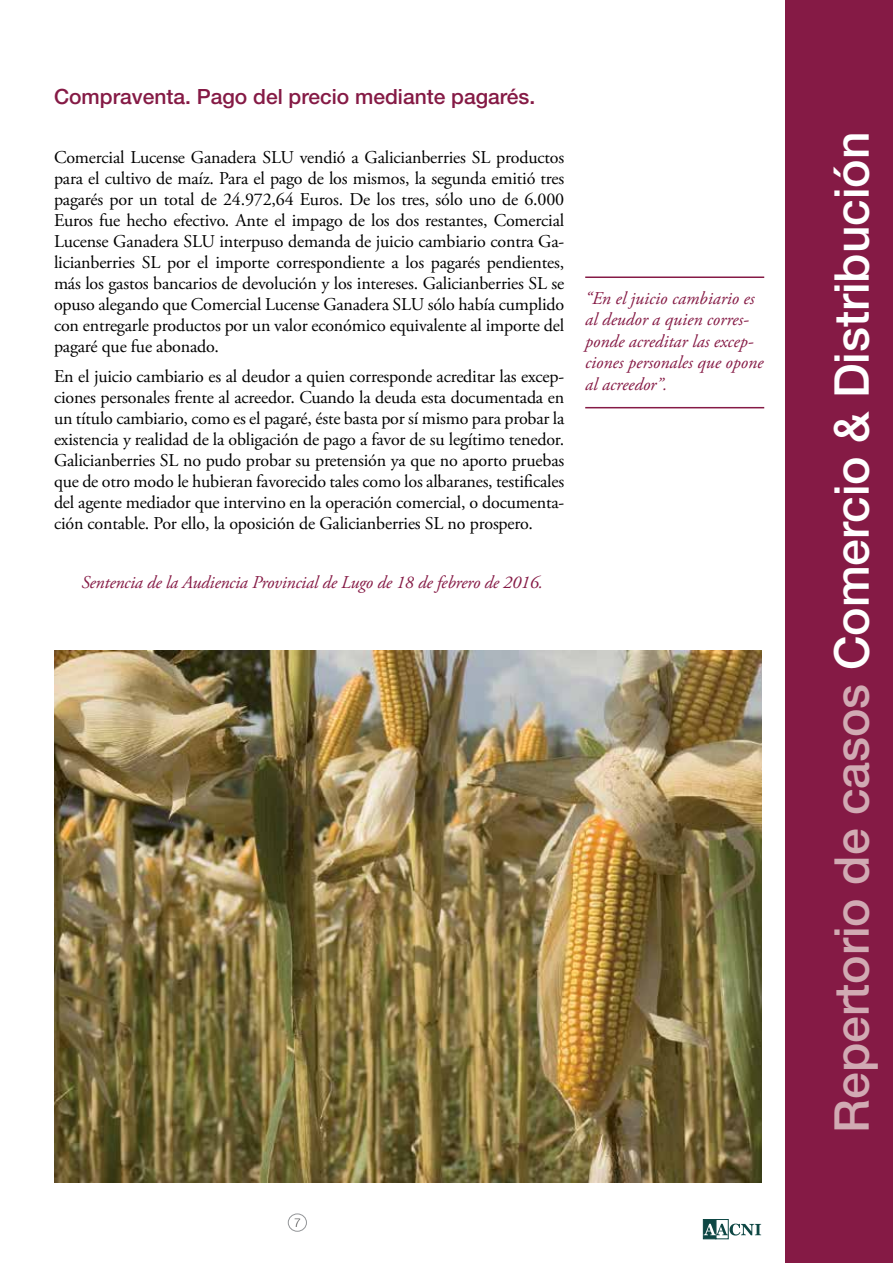
<style>
.page{position:relative;width:893px;height:1263px;background:#fff}
.page>*{position:absolute;margin:0;border:0;box-sizing:border-box;transform-origin:0 0}
.t1{font:500 48px "Helvetica Neue LT Std";color:#fff}
.t2{font:500 21px "Helvetica Neue LT Std";color:#851a45}
.t3{font:18px/21px "Adobe Garamond Pro";letter-spacing:-.01em;color:#000;text-align:justify}
.t4{font:italic 18px/21.6px "Adobe Garamond Pro";color:#851a45}
.t5{font:100 12px "Helvetica Neue LT Std";color:#000}
.s1{color:#d1aab3}
</style>
<div class="page">
<div style="left:288px;top:1214px;width:19px;height:17px;border:1px solid #939598;border-radius:50%"></div>
<hr style="left:585px;top:276px;width:179px;height:2px;background:#851a45">
<hr style="left:585px;top:407px;width:179px;height:1px;background:#851a45">
<div style="left:716px;top:1219px;width:12px;height:20px;border:1px solid #0e4744"></div>
<svg style="left:703px;top:1219px;width:13px;height:20px"></svg>
<svg style="left:704px;top:1223px;width:57px;height:12px"></svg>
<div style="left:785px;top:0;width:108px;height:1263px;background:#851a45"></div>
<img style="left:54px;top:651px;width:707px;height:531px">
<p class="t2" style="left:54px;top:84px;width:483px">Compraventa. Pago del precio mediante pagarés.</p>
<p class="t3" style="left:54px;top:148px;width:512px">Comercial Lucense Ganadera SLU vendió a Galicianberries SL productos para el cultivo de maíz. Para el pago de los mismos, la segunda emitió tres pagarés por un total de 24.972,64 Euros. De los tres, sólo uno de 6.000<br>Euros fue hecho efectivo. Ante el impago de los dos restantes, Comercial Lucense Ganadera SLU interpuso demanda de juicio cambiario contra Ga&shy;licianberries SL por el importe correspondiente a los pagarés pendientes, más los gastos bancarios de devolución y los intereses. Galicianberries SL se opuso alegando que Comercial Lucense Ganadera SLU sólo había cumplido con entregarle productos por un valor económico equivalente al importe del pagaré que fue abonado.</p>
<p class="t3" style="left:54px;top:366px;width:512px">En el juicio cambiario es al deudor a quien corresponde acreditar las excep&shy;ciones personales frente al acreedor. Cuando la deuda esta documentada en un título cambiario, como es el pagaré, éste basta por sí mismo para probar la existencia y realidad de la obligación de pago a favor de su legítimo tenedor.<br>Galicianberries SL no pudo probar su pretensión ya que no aporto pruebas que de otro modo le hubieran favorecido tales como los albaranes, testificales del agente mediador que intervino en la operación comercial, o documenta&shy;ción contable. Por ello, la oposición de Galicianberries SL no prospero.</p>
<p class="t4" style="left:81px;top:572px;width:463px">Sentencia de la Audiencia Provincial de Lugo de 18 de febrero de 2016.</p>
<p class="t4" style="left:585px;top:287px;width:180px">“En el juicio cambiario es al deudor a quien corres&shy;ponde acreditar las excep&shy;ciones personales que opone al acreedor”.</p>
<p class="t5" style="left:294px;top:1216px;width:8px">7</p>
<h1 class="t1" style="left:823px;top:1133px;width:1003px;rotate:-90deg"><span class="s1">Repertorio de casos</span> Comercio &amp; Distribución</h1>
</div>
